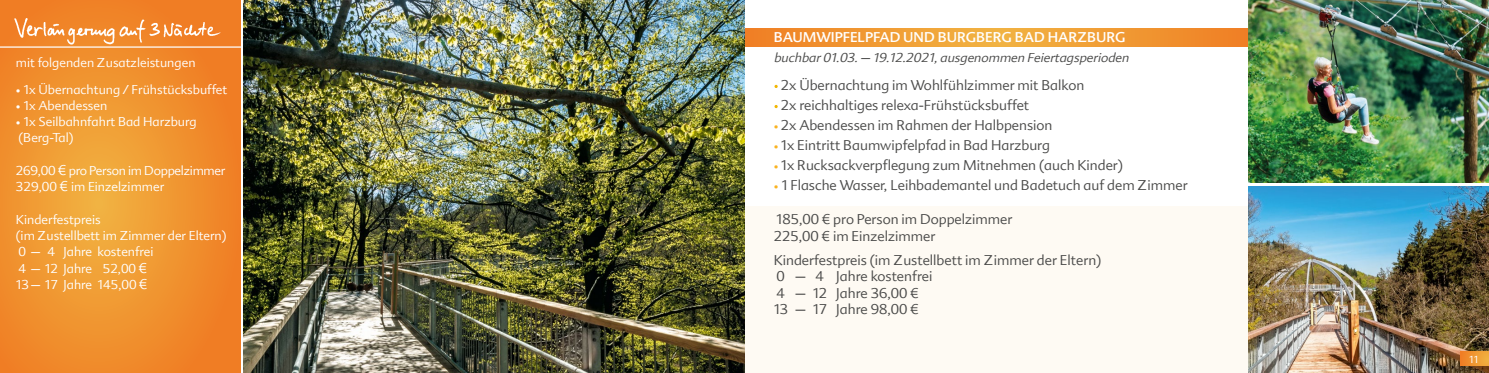
<style>
.page{position:relative;width:1489px;height:373px;background:#fff}
.page>*{position:absolute;margin:0;border:0;box-sizing:border-box;transform-origin:0 0}
.t1{font:300 13.75px/16.5px "Advert";color:#494948}
.t2{font:13.75px "Advert";color:#fff}
.t3{font:300 12.5px/16.2px "Advert";color:#fff}
.t4{font:italic 300 12.5px "Advert";color:#494948}
.t5{font:300 12.5px/16.2px "Advert";letter-spacing:-.02em;color:#fff}
.t6{font:300 10px "Advert";color:#fff}
.s1{font-family:"Absara";font-weight:100;font-size:13.75px}
.s2{font-size:13.75px}
.s3{font-family:"Absara";font-weight:100;color:#fff}
.s4{font-family:"Absara";font-weight:100;color:#fab320}
</style>
<div class="page">
<div style="left:744px;top:206px;width:504px;height:166px;background:#fefaf3"></div>
<svg style="left:744px;top:28px;width:503px;height:19px;background:#f09933"></svg>
<img style="left:244px;top:0;width:500px;height:372px">
<img style="left:1247px;top:0;width:241px;height:182px">
<img style="left:1248px;top:186px;width:240px;height:186px">
<svg style="left:0;top:0;width:240px;height:372px;background:#f0922f"></svg>
<svg style="left:1460px;top:351px;width:28px;height:14px"></svg>
<hr style="left:0;top:46px;width:242px;height:2px;background:#fff">
<img style="left:9px;top:12px;width:220px;height:37px">
<p class="t3" style="left:16px;top:54px;width:181px">mit folgenden Zusatzleistungen</p>
<p class="t3" style="left:16px;top:81px;width:213px"><span class="s1">•</span> 1x Übernachtung / Frühstücksbuffet</p>
<p class="t3" style="left:16px;top:97px;width:93px"><span class="s1">•</span> 1x Abendessen</p>
<p class="t3" style="left:16px;top:113px;width:182px"><span class="s1">•</span> 1x Seilbahnfahrt Bad Harzburg (Berg-Tal)</p>
<p class="t5" style="left:16px;top:162px;width:211px">269,00 <span class="s2">€</span> pro Person im Doppelzimmer<br>329,00 <span class="s2">€</span> im Einzelzimmer</p>
<p class="t3" style="left:16px;top:211px;width:212px">Kinderfestpreis<br>(im Zustellbett im Zimmer der Eltern)<br>0 – 4 Jahre kostenfrei<br>4 – 12 Jahre 52,00 <span class="s2">€<br></span>13– 17 Jahre 145,00 <span class="s2">€</span></p>
<p class="t2" style="left:773px;top:29px;width:353px">BAUMWIPFELPFAD UND BURGBERG BAD HARZBURG</p>
<p class="t4" style="left:773px;top:50px;width:359px">buchbar01.03.– 19.12.2021,ausgenommen Feiertagsperioden</p>
<p class="t1" style="left:773px;top:76px;width:312px"><span class="s3">•</span> 2x Übernachtung im Wohlfühlzimmer mit Balkon</p>
<p class="t1" style="left:773px;top:96px;width:257px"><span class="s3">•</span> 2x reichhaltiges relexa-Frühstücksbuffet</p>
<p class="t1" style="left:773px;top:116px;width:280px"><span class="s4">•</span> 2x Abendessen im Rahmen der Halbpension</p>
<p class="t1" style="left:773px;top:136px;width:278px"><span class="s4">•</span> 1x Eintritt Baumwipfelpfad in Bad Harzburg</p>
<p class="t1" style="left:773px;top:156px;width:351px"><span class="s4">•</span> 1x Rucksackverpflegung zum Mitnehmen (auch Kinder)</p>
<p class="t1" style="left:773px;top:176px;width:415px"><span class="s4">•</span> 1 Flasche Wasser, Leihbademantel und Badetuch auf dem Zimmer</p>
<p class="t1" style="left:773px;top:211px;width:240px">185,00 € pro Person im Doppelzimmer<br>225,00 € im Einzelzimmer</p>
<p class="t1" style="left:773px;top:251px;width:329px">Kinderfestpreis (im Zustellbett im Zimmer der Eltern)<br>0 – 4 Jahre kostenfrei<br>4 – 12 Jahre 36,00 €<br>13 – 17 Jahre 98,00 €</p>
<p class="t6" style="left:1468px;top:352px;width:11px">11</p>
</div>
